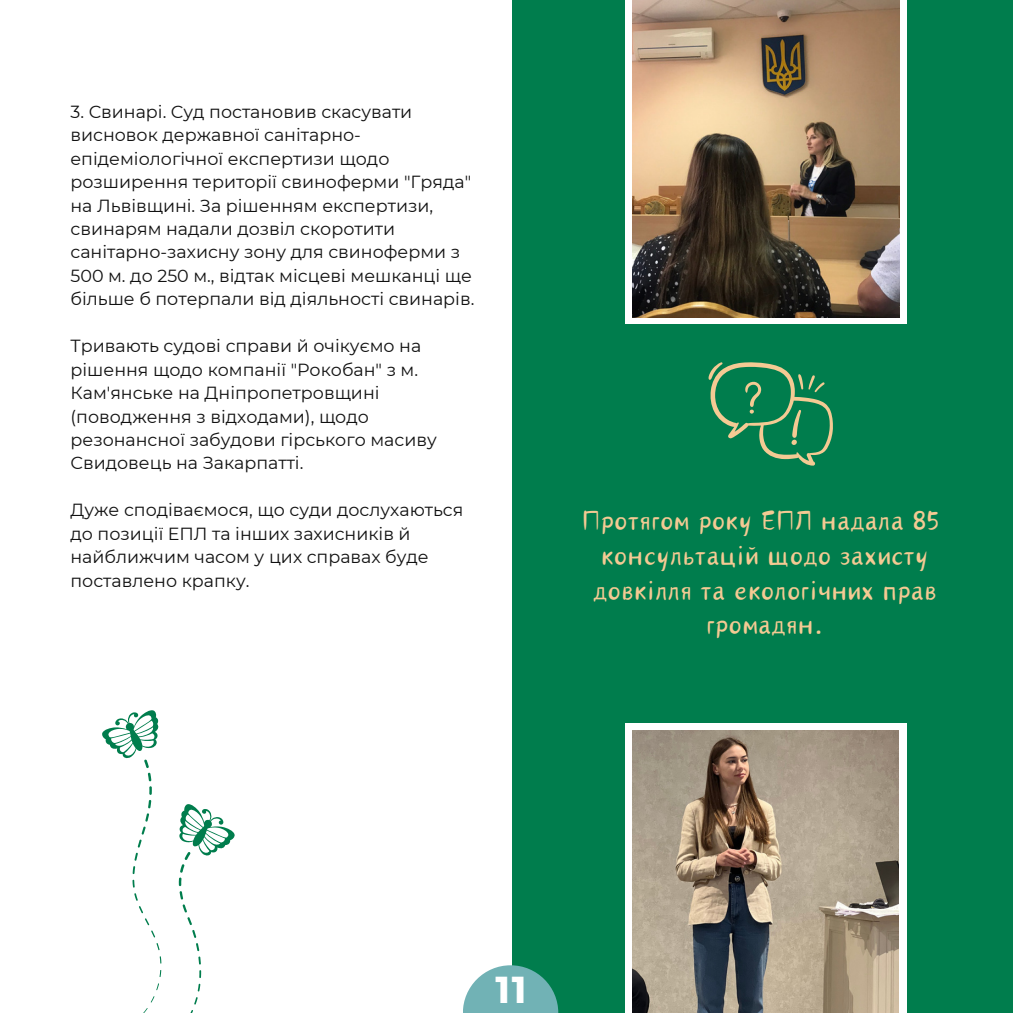
<style>
.page{position:relative;width:1013px;height:1013px;background:#fff}
.page>*{position:absolute;margin:0;border:0;box-sizing:border-box;transform-origin:0 0}
.t1{font:700 37.5px "Montserrat";color:#fff}
.t2{font:33.75px/34.8px "Canva Tangyuan Handwriting";color:#f4ca93;text-align:center}
.t3{font:17.5px/23.5px "Montserrat";color:#111}
</style>
<div class="page">
<div style="left:512px;top:0;width:500px;height:1012px;background:#007d4d"></div>
<div style="left:625px;top:723px;width:281px;height:289px;background:#fff"></div>
<img style="left:632px;top:730px;width:266px;height:282px">
<div style="left:625px;top:0;width:281px;height:324px;background:#fff"></div>
<img style="left:632px;top:0;width:267px;height:317px">
<svg style="left:102px;top:710px;width:133px;height:302px"></svg>
<svg style="left:708px;top:362px;width:124px;height:103px"></svg>
<svg style="left:463px;top:965px;width:95px;height:47px;fill:#71b2b5"></svg>
<p class="t3" style="left:70px;top:100px;width:405px">3. Свинарі. Суд постановив скасувати висновок державної санітарно&shy;епідеміологічної експертизи щодо розширення території свиноферми "Гряда" на Львівщині. За рішенням експертизи, свинарям надали дозвіл скоротити санітарно-захисну зону для свиноферми з 500 м. до 250 м., відтак місцеві мешканці ще більше б потерпали від діяльності свинарів.</p>
<h1 class="t3" style="left:70px;top:334px;width:368px">Тривають судові справи й очікуємо на рішення щодо компанії "Рокобан" з м.<br>Кам'янське на Дніпропетровщині (поводження з відходами), щодо резонансної забудови гірського масиву Свидовець на Закарпатті.</h1>
<p class="t3" style="left:70px;top:498px;width:394px">Дуже сподіваємося, що суди дослухаються до позиції ЕПЛ та інших захисників й найближчим часом у цих справах буде поставлено крапку.</p>
<p class="t2" style="left:581px;top:504px;width:359px">Протягом року ЕПЛ надала 85 консультацій щодо захисту довкілля та екологічних прав громадян.</p>
<p class="t1" style="left:495px;top:965px;width:34px">11</p>
</div>
